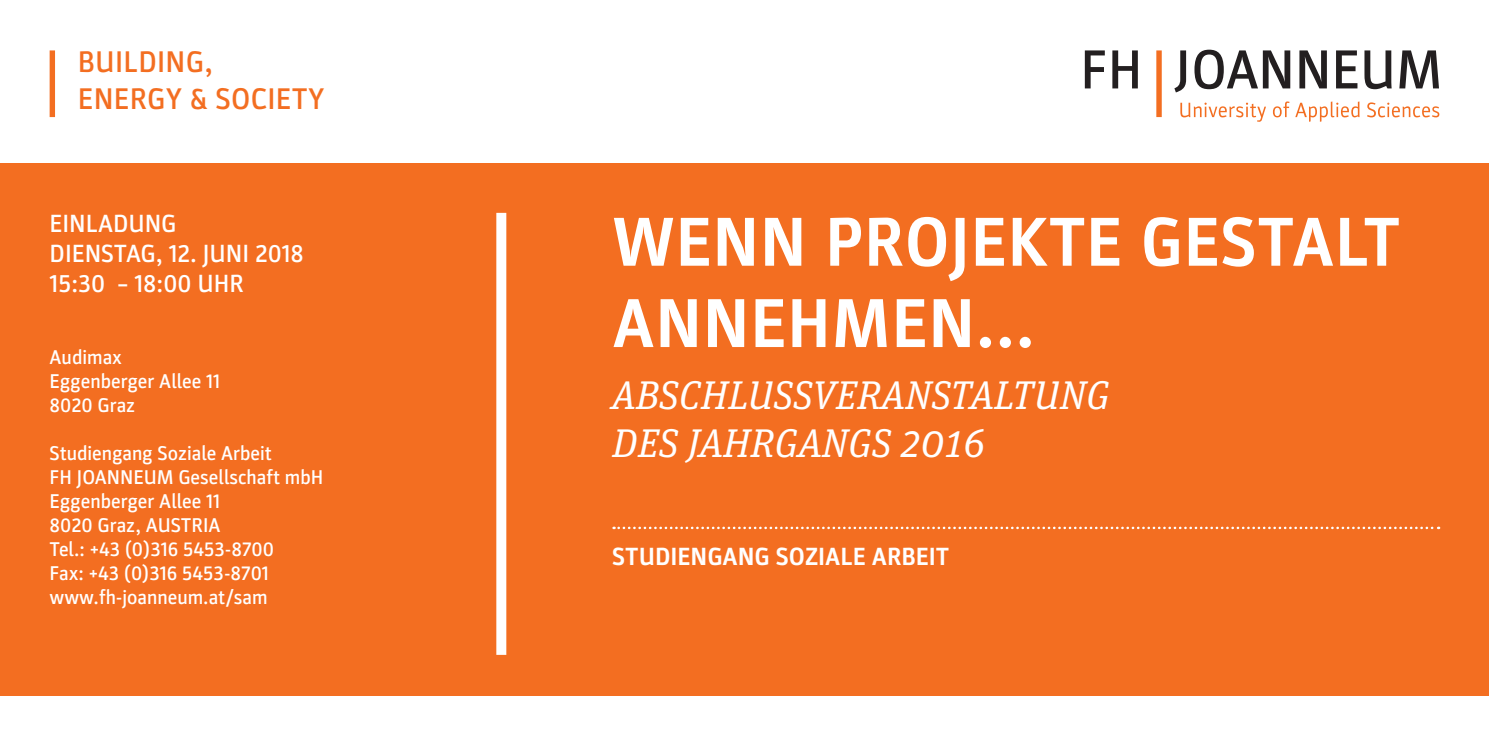
<style>
.page{position:relative;width:1489px;height:745px;background:#fff}
.page>*{position:absolute;margin:0;border:0;box-sizing:border-box;transform-origin:0 0}
.t1{font:700 69.5px/81.2px "Parka";letter-spacing:.01em;color:#fff}
.t2{font:italic 40px/48px "Unit Slab OT";letter-spacing:.01em;color:#fff}
.t3{font:500 30px/36px "Parka";letter-spacing:.01em;color:#f36e21}
.t4{font:500 25px/30px "Parka";color:#fff}
.t5{font:700 25px "Parka";color:#fff}
.t6{font:500 20px/24px "Parka";color:#fff}
</style>
<div class="page">
<div style="left:0;top:163px;width:1488px;height:531px;background:#f36e21"></div>
<svg style="left:1180px;top:102px;width:85px;height:20px"></svg>
<svg style="left:1272px;top:101px;width:17px;height:16px"></svg>
<svg style="left:1295px;top:101px;width:64px;height:21px"></svg>
<svg style="left:1367px;top:102px;width:72px;height:15px"></svg>
<svg style="left:1084px;top:50px;width:20px;height:38px"></svg>
<svg style="left:1112px;top:50px;width:25px;height:38px"></svg>
<svg style="left:1156px;top:50px;width:5px;height:67px"></svg>
<svg style="left:1194px;top:50px;width:96px;height:39px"></svg>
<svg style="left:1299px;top:50px;width:27px;height:38px"></svg>
<svg style="left:1336px;top:50px;width:21px;height:38px"></svg>
<svg style="left:1364px;top:50px;width:27px;height:39px"></svg>
<svg style="left:1399px;top:50px;width:39px;height:38px"></svg>
<svg style="left:1174px;top:50px;width:11px;height:42px"></svg>
<svg style="left:50px;top:50px;width:5px;height:67px"></svg>
<div style="left:496px;top:213px;width:10px;height:441px;background:#fff"></div>
<svg style="left:613px;top:526px;width:825px;height:3px"></svg>
<h3 class="t3" style="left:78px;top:44px;width:248px">BUILDING,<br>ENERGY &amp; SOCIETY</h3>
<p class="t4" style="left:50px;top:208px;width:256px">EINLADUNG<br>DIENSTAG, 12. JUNI 2018<br>15:30 – 18:00 UHR</p>
<p class="t6" style="left:50px;top:345px;width:172px">Audimax<br>Eggenberger Allee 11<br>8020 Graz</p>
<p class="t6" style="left:50px;top:441px;width:275px">Studiengang Soziale Arbeit<br>FH JOANNEUM Gesellschaft mbH<br>Eggenberger Allee 11<br>8020 Graz, AUSTRIA<br>Tel.: +43 (0)316 5453-8700<br>Fax: +43 (0)316 5453-8701 www.fh-joanneum.at/sam</p>
<h1 class="t1" style="left:612px;top:201px;width:789px">WENN PROJEKTE GESTALT<br>ANNEHMEN...</h1>
<h2 class="t2" style="left:612px;top:371px;width:498px">ABSCHLUSSVERANSTALTUNG<br>DES JAHRGANGS 2016</h2>
<p class="t5" style="left:612px;top:542px;width:338px">STUDIENGANG SOZIALE ARBEIT</p>
</div>
